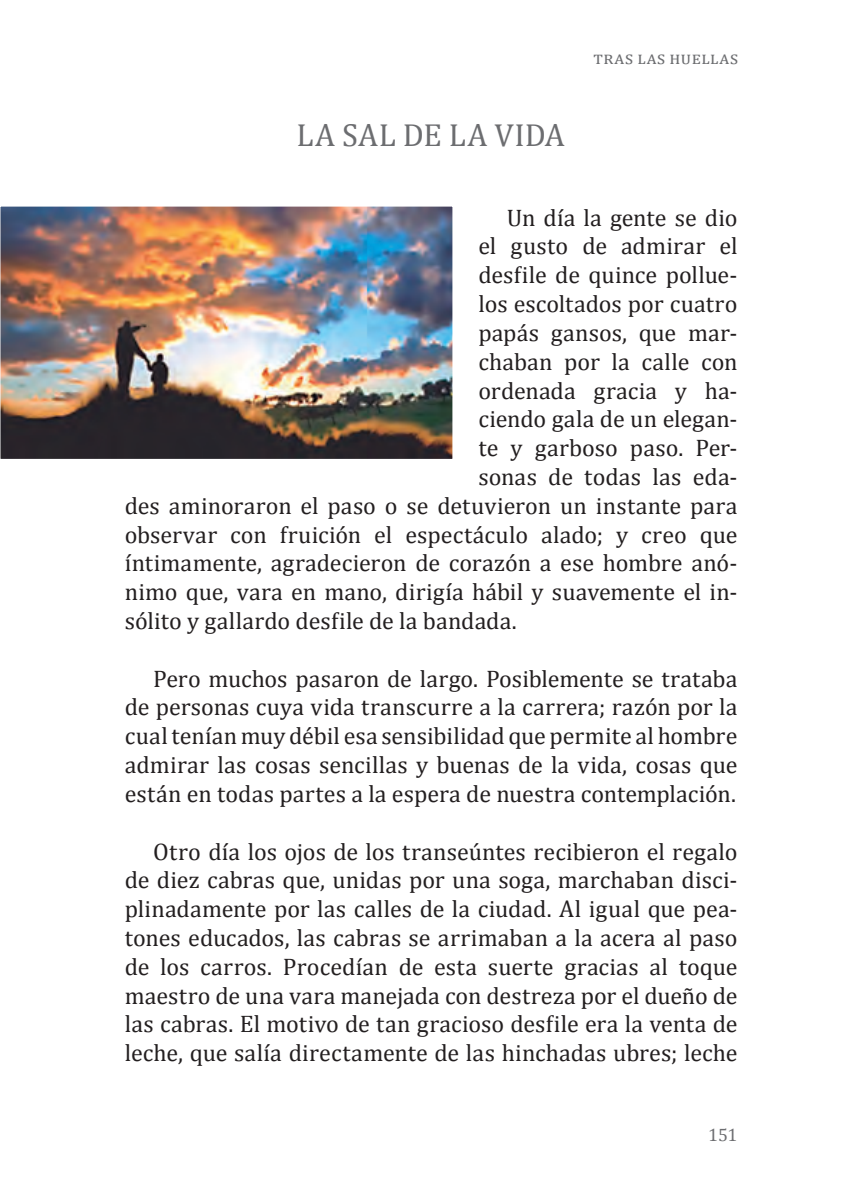
<style>
.page{position:relative;width:851px;height:1191px;background:#fff}
.page>*{position:absolute;margin:0;border:0;box-sizing:border-box;transform-origin:0 0}
.t1{font:32px "Cambria";letter-spacing:.015em;color:#6c6d70}
.t2{font:24px/28.8px "Cambria";letter-spacing:.005em;color:#231f20;text-align:justify}
.t3{font:18px "Cambria";letter-spacing:.03em;color:#6c6d70}
</style>
<div class="page">
<img style="left:0;top:206px;width:453px;height:253px">
<h1 class="t1" style="left:296px;top:116px;width:270px">LA SAL DE LA VIDA</h1>
<p class="t3" style="left:593px;top:47px;width:146px">tras las huellas</p>
<p class="t2" style="left:506px;top:203px;width:232px">Un día la gente se dio</p>
<p class="t2" style="left:478px;top:232px;width:260px">el gusto de admirar el</p>
<p class="t2" style="left:478px;top:261px;width:260px">desfile de quince pollue-</p>
<p class="t2" style="left:478px;top:289px;width:260px">los escoltados por cuatro</p>
<p class="t2" style="left:478px;top:318px;width:260px">papás gansos, que mar-</p>
<p class="t2" style="left:478px;top:347px;width:260px">chaban por la calle con</p>
<p class="t2" style="left:478px;top:376px;width:260px">ordenada gracia y ha-</p>
<p class="t2" style="left:478px;top:405px;width:260px">ciendo gala de un elegan-</p>
<p class="t2" style="left:478px;top:433px;width:260px">te y garboso paso. Per-</p>
<p class="t2" style="left:478px;top:462px;width:260px">sonas de todas las eda-</p>
<p class="t2" style="left:125px;top:491px;width:614px">des aminoraron el paso o se detuvieron un instante para</p>
<p class="t2" style="left:125px;top:520px;width:614px">observar con fruición el espectáculo alado; y creo que</p>
<p class="t2" style="left:125px;top:549px;width:614px">íntimamente, agradecieron de corazón a ese hombre anó-</p>
<p class="t2" style="left:125px;top:577px;width:614px">nimo que, vara en mano, dirigía hábil y suavemente el in-</p>
<p class="t2" style="left:125px;top:606px;width:393px">sólito y gallardo desfile de la bandada.</p>
<p class="t2" style="left:125px;top:664px;width:614px;text-indent:28px">Pero muchos pasaron de largo. Posiblemente se trataba de personas cuya vida transcurre a la carrera; razón por la cual tenían muy débil esa sensibilidad que permite al hombre admirar las cosas sencillas y buenas de la vida, cosas que están en todas partes a la espera de nuestra contemplación.</p>
<p class="t2" style="left:125px;top:837px;width:614px;text-indent:28px">Otro día los ojos de los transeúntes recibieron el regalo de diez cabras que, unidas por una soga, marchaban disci&shy;plinadamente por las calles de la ciudad. Al igual que pea&shy;tones educados, las cabras se arrimaban a la acera al paso de los carros. Procedían de esta suerte gracias al toque maestro de una vara manejada con destreza por el dueño de las cabras. El motivo de tan gracioso desfile era la venta de leche, que salía directamente de las hinchadas ubres; leche</p>
<p class="t3" style="left:708px;top:1124px;width:31px">151</p>
</div>
